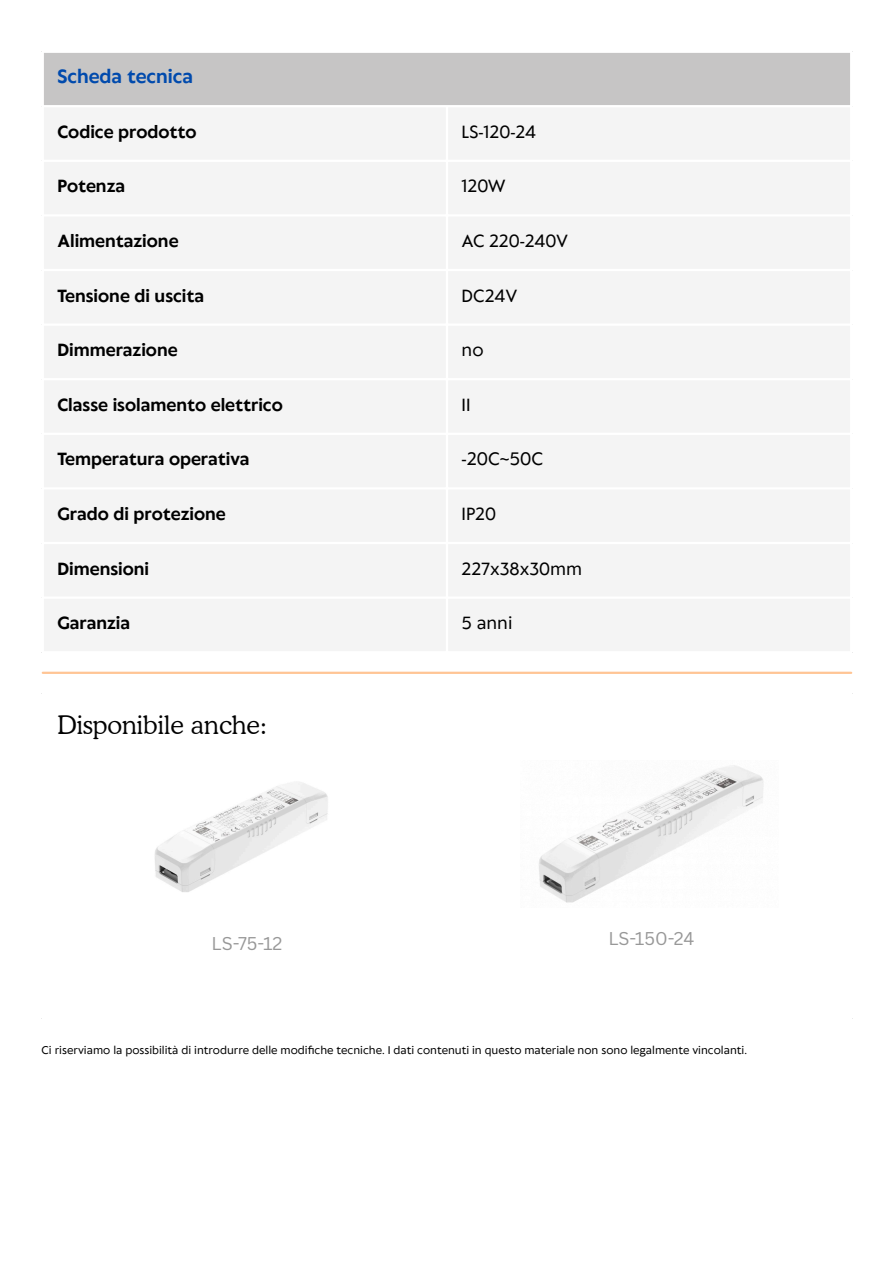
<style>
.page{position:relative;width:894px;height:1263px;background:#fff}
.page>*{position:absolute;margin:0;border:0;box-sizing:border-box;transform-origin:0 0}
.t1{font:300 25.5px "Cooper BT";color:#000}
.t2{font:18px "Canva Sans";color:#989898}
.t3{font:700 18px "Klein Text";color:#004aad}
.t4{font:16.8px "Klein Text";color:#000}
.t5{font:700 16.5px "Klein Text";color:#000}
.t6{font:16.5px "Klein Text";color:#000}
.t7{font:10.5px "Klein Text";color:#000}
</style>
<div class="page">
<div style="left:42px;top:51px;width:809px;height:55px;background:#c6c5c5"></div>
<div style="left:44px;top:108px;width:805px;height:543px;background:#f4f4f4"></div>
<hr style="left:42px;top:53px;width:2px;height:598px;background:#fff">
<hr style="left:446px;top:107px;width:2px;height:544px;background:#fff">
<hr style="left:849px;top:53px;width:3px;height:598px;background:#fff">
<hr style="left:42px;top:51px;width:810px;height:2px;background:#fff">
<hr style="left:42px;top:105px;width:810px;height:2px;background:#fff">
<hr style="left:42px;top:160px;width:810px;height:2px;background:#fff">
<hr style="left:42px;top:214px;width:810px;height:3px;background:#fff">
<hr style="left:42px;top:269px;width:810px;height:2px;background:#fff">
<hr style="left:42px;top:323px;width:810px;height:3px;background:#fff">
<hr style="left:42px;top:378px;width:810px;height:2px;background:#fff">
<hr style="left:42px;top:433px;width:810px;height:2px;background:#fff">
<hr style="left:42px;top:487px;width:810px;height:2px;background:#fff">
<hr style="left:42px;top:542px;width:810px;height:2px;background:#fff">
<hr style="left:42px;top:596px;width:810px;height:3px;background:#fff">
<hr style="left:43px;top:672px;width:807px;height:2px;background:#ffc595">
<img style="left:155px;top:782px;width:173px;height:110px">
<img style="left:539px;top:765px;width:225px;height:138px">
<p class="t3" style="left:57px;top:67px;width:137px">Scheda tecnica</p>
<p class="t5" style="left:57px;top:123px;width:140px">Codice prodotto</p>
<p class="t6" style="left:461px;top:123px;width:76px">LS-120-24</p>
<p class="t5" style="left:57px;top:178px;width:69px">Potenza</p>
<p class="t6" style="left:461px;top:178px;width:46px">120W</p>
<p class="t5" style="left:57px;top:232px;width:123px">Alimentazione</p>
<p class="t6" style="left:461px;top:232px;width:108px">AC 220-240V</p>
<p class="t5" style="left:57px;top:287px;width:148px">Tensione di uscita</p>
<p class="t6" style="left:461px;top:287px;width:57px">DC24V</p>
<p class="t5" style="left:57px;top:342px;width:122px">Dimmerazione</p>
<p class="t6" style="left:461px;top:342px;width:23px">no</p>
<p class="t5" style="left:57px;top:396px;width:227px">Classe isolamento elettrico</p>
<p class="t6" style="left:461px;top:396px;width:10px">II</p>
<p class="t5" style="left:57px;top:451px;width:193px">Temperatura operativa</p>
<p class="t4" style="left:461px;top:451px;width:83px">-20C~50C</p>
<p class="t5" style="left:57px;top:505px;width:170px">Grado di protezione</p>
<p class="t6" style="left:461px;top:505px;width:36px">IP20</p>
<p class="t5" style="left:57px;top:560px;width:93px">Dimensioni</p>
<p class="t6" style="left:461px;top:560px;width:122px">227x38x30mm</p>
<p class="t5" style="left:57px;top:615px;width:74px">Garanzia</p>
<p class="t6" style="left:461px;top:615px;width:52px">5 anni</p>
<h1 class="t1" style="left:57px;top:709px;width:211px">Disponibile anche:</h1>
<p class="t2" style="left:211px;top:930px;width:72px">LS-75-12</p>
<p class="t2" style="left:608px;top:926px;width:87px">LS-150-24</p>
<p class="t7" style="left:42px;top:1045px;width:706px">Ci riserviamo la possibilità di introdurre delle modifiche tecniche. I dati contenuti in questo materiale non sono legalmente vincolanti.</p>
</div>
